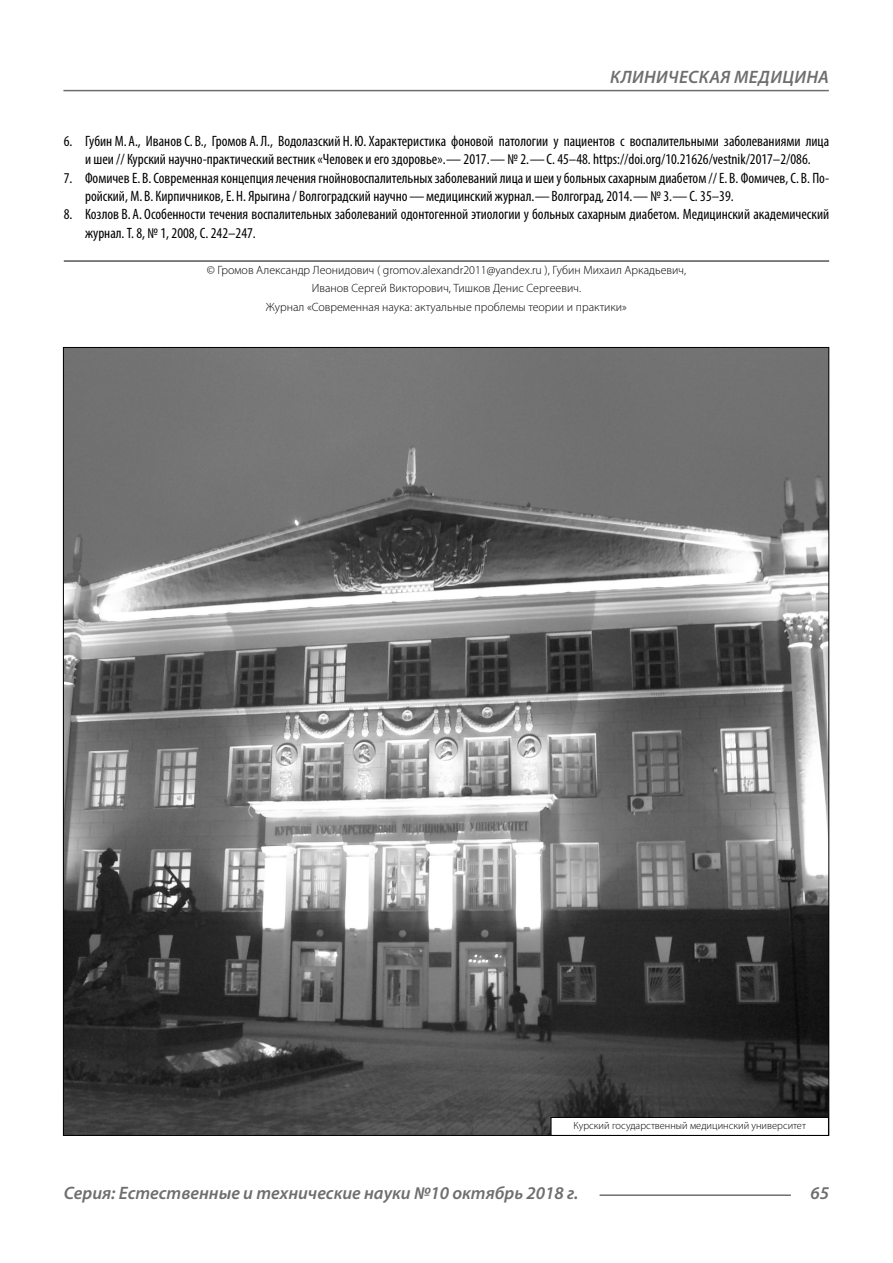
<style>
.page{position:relative;width:893px;height:1263px;background:#fff}
.page>*{position:absolute;margin:0;border:0;box-sizing:border-box;transform-origin:0 0}
.t1{font:italic 600 18px "Myriad Pro";color:#6e6e6e}
.t2{font:italic 600 18px "Myriad Pro";letter-spacing:.02em;color:#6e6e6e}
.t3{font:condensed 15px/18.3px "Myriad Pro";color:#000}
.Copy{font:300 12px/18.3px "Myriad Pro";color:#000;text-align:center}
.Author-doc{font:300 10.5px "Myriad Pro";color:#000}
</style>
<div class="page">
<hr style="left:63px;top:90px;width:766px;height:1px;background:#6e6e6e">
<hr style="left:600px;top:1194px;width:191px;height:2px;background:#6e6e6e">
<hr style="left:64px;top:261px;width:765px;height:1px;background:#000">
<img style="left:65px;top:349px;width:762px;height:785px">
<div style="left:551px;top:1117px;width:277px;height:18px;background:#fff"></div>
<div style="left:551px;top:1117px;width:278px;height:19px;border:1px solid #000"></div>
<p class="t2" style="left:610px;top:66px;width:220px">КЛИНИЧЕСКАЯ МЕДИЦИНА</p>
<p class="t3" style="left:64px;top:132px;width:767px;text-align:center">6. Губин М. А., Иванов С. В., Громов А. Л., Водолазский Н.Ю. Характеристика фоновой патологии у пациентов с воспалительными заболеваниями лица и шеи // Курский научно-практический вестник «Человек и его здоровье».— 2017.— № 2.—С. 45–48. https://doi.org/10.21626/vestnik/2017–2/086.</p>
<p class="t3" style="left:85px;top:168px;width:746px;text-indent:-21px">7. Фомичев Е. В. Современная концепция лечения гнойновоспалительных заболеваний лица и шеи у больных сахарным диабетом // Е. В. Фомичев, С. В. По&shy;ройский, М. В. Кирпичников, Е. Н. Ярыгина / Волгоградский научно—медицинский журнал.—Волгоград, 2014.— № 3.—С. 35–39.</p>
<p class="t3" style="left:85px;top:205px;width:746px;text-indent:-21px">8. Козлов В. А. Особенности течения воспалительных заболеваний одонтогенной этиологии у больных сахарным диабетом. Медицинский академический журнал. Т. 8, № 1, 2008, С. 242–247.</p>
<p class="Copy" style="left:207px;top:261px;width:481px">© Громов Александр Леонидович ( gromov.alexandr2011@yandex.ru ), Губин Михаил Аркадьевич,<br>Иванов Сергей Викторович, Тишков Денис Сергеевич.<br>Журнал «Современная наука: актуальные проблемы теории и практики»</p>
<p class="Author-doc" style="left:573px;top:1119px;width:234px">Курский государственный медицинский университет</p>
<p class="t1" style="left:64px;top:1182px;width:516px">Серия: Естественные и технические науки №10 октябрь 2018 г.</p>
<p class="t1" style="left:810px;top:1182px;width:20px">65</p>
</div>
